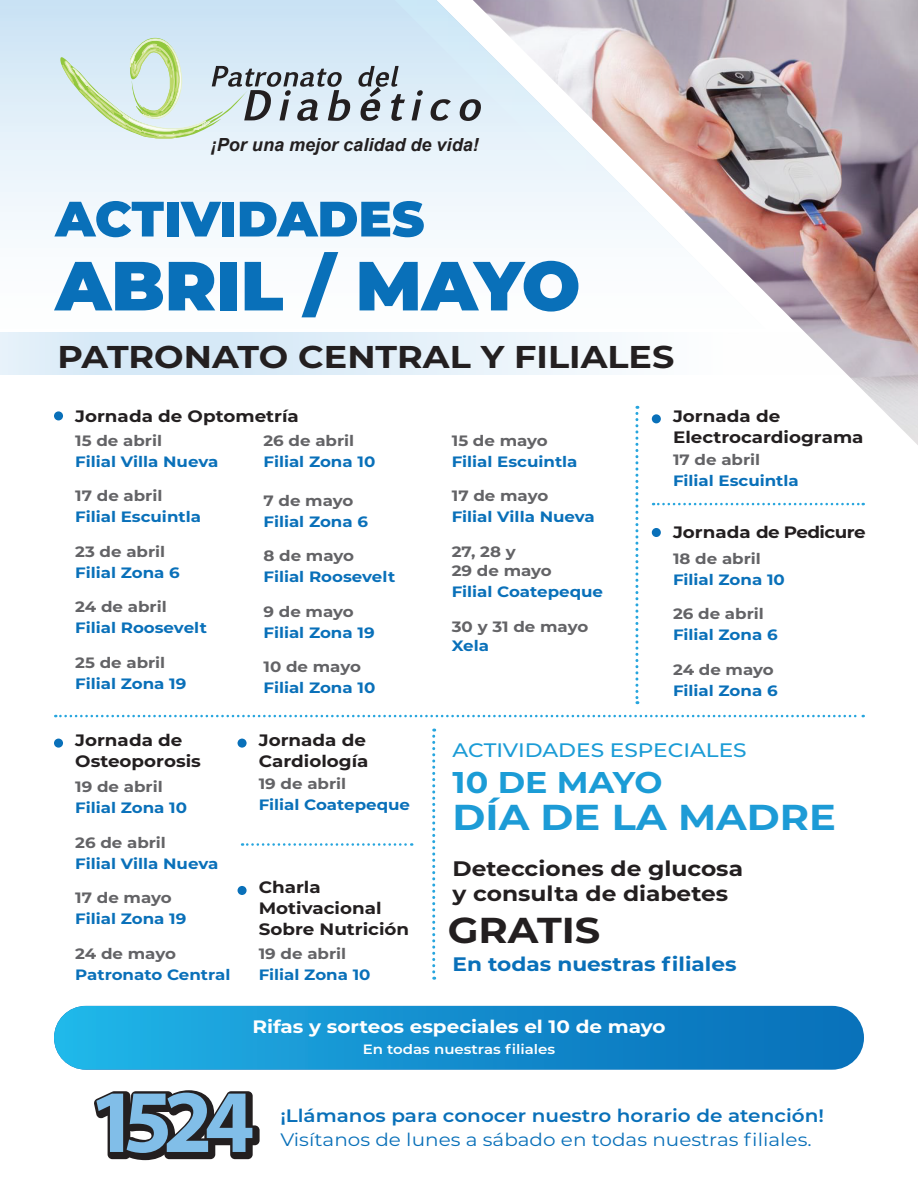
<style>
.page{position:relative;width:918px;height:1188px;background:#fff}
.page>*{position:absolute;margin:0;border:0;box-sizing:border-box;transform-origin:0 0}
.t1{font:700 36px "Montserrat";color:#1d9bd6;scale:1.11 1}
.t2{font:700 36px "Montserrat";color:#231f20;scale:1.11 1}
.t3{font:700 31.5px "Montserrat";color:#231f20;scale:1.11 1}
.t4{font:700 30px "Montserrat";color:#1b9cd6;scale:1.11 1}
.t5{font:700 21px/25.2px "Montserrat";color:#231f20;scale:1.11 1}
.t6{font:700 19.5px "Montserrat";color:#0970b9;scale:1.11 1}
.t7{font:500 19.5px "Montserrat";color:#1b9cd6;scale:1.11 1}
.t8{font:18px "Montserrat";color:#0970b9;scale:1.11 1}
.t9{font:600 18px "Montserrat";color:#0970b9;scale:1.11 1}
.t10{font:700 18px "Montserrat";color:#fff;scale:1.11 1}
.t11{font:italic 700 18px "Arial";color:#231f20}
.t12{font:700 16.5px/21px "Montserrat";color:#231f20;scale:1.11 1}
.t13{font:700 16.5px "Montserrat";letter-spacing:-.03em;color:#231f20;scale:1.11 1}
.t14{font:700 15px/21px "Montserrat";color:#0970b9;scale:1.11 1}
.t15{font:700 15px/19.5px "Montserrat";color:#636366;scale:1.11 1}
.t16{font:600 13.5px "Montserrat";color:#fff;scale:1.11 1}
.s1{color:#636366}
.s2{color:#0970b9}
</style>
<div class="page">
<svg style="left:0;top:0;width:473px;height:333px"></svg>
<img style="left:473px;top:0;width:445px;height:445px">
<div style="left:0;top:333px;width:140px;height:42px;background:#d6e9f7"></div>
<svg style="left:140px;top:333px;width:778px;height:42px"></svg>
<svg style="left:54px;top:262px;width:109px;height:48px"></svg>
<svg style="left:169px;top:262px;width:46px;height:48px"></svg>
<div style="left:220px;top:262px;width:17px;height:48px;background:#0970b9"></div>
<svg style="left:245px;top:262px;width:38px;height:48px"></svg>
<svg style="left:302px;top:252px;width:36px;height:65px"></svg>
<svg style="left:360px;top:261px;width:218px;height:51px"></svg>
<svg style="left:54px;top:201px;width:110px;height:36px"></svg>
<div style="left:167px;top:202px;width:11px;height:34px;background:#0970b9"></div>
<svg style="left:180px;top:202px;width:41px;height:34px"></svg>
<div style="left:222px;top:202px;width:12px;height:34px;background:#0970b9"></div>
<svg style="left:240px;top:201px;width:184px;height:36px"></svg>
<svg style="left:358px;top:66px;width:47px;height:55px;background:#a4aeb6"></svg>
<svg style="left:412px;top:90px;width:11px;height:30px"></svg>
<svg style="left:431px;top:99px;width:20px;height:22px"></svg>
<svg style="left:460px;top:99px;width:21px;height:22px"></svg>
<svg style="left:59px;top:38px;width:291px;height:103px;background:#cbdcd9"></svg>
<svg style="left:94px;top:1090px;width:166px;height:70px"></svg>
<svg style="left:635px;top:406px;width:3px;height:298px"></svg>
<div style="left:54px;top:411px;width:9px;height:9px;background:#0970b9;border-radius:50%"></div>
<div style="left:652px;top:414px;width:9px;height:9px;background:#0970b9;border-radius:50%"></div>
<div style="left:238px;top:739px;width:9px;height:9px;background:#0970b9;border-radius:50%"></div>
<div style="left:238px;top:886px;width:9px;height:9px;background:#0970b9;border-radius:50%"></div>
<div style="left:54px;top:739px;width:9px;height:9px;background:#0970b9;border-radius:50%"></div>
<div style="left:652px;top:528px;width:9px;height:9px;background:#0970b9;border-radius:50%"></div>
<svg style="left:432px;top:729px;width:3px;height:251px"></svg>
<svg style="left:54px;top:1006px;width:810px;height:64px;background:#1891cf"></svg>
<svg style="left:242px;top:843px;width:170px;height:3px"></svg>
<svg style="left:653px;top:503px;width:211px;height:2px"></svg>
<svg style="left:55px;top:715px;width:809px;height:2px"></svg>
<p class="t11" style="left:211px;top:133px;width:269px">¡Por una mejor calidad de vida!</p>
<p class="t3" style="left:57px;top:334px;width:557px">PATRONATO CENTRAL Y FILIALES</p>
<p class="t12" style="left:75px;top:405px;width:203px">Jornada de Optometría</p>
<p class="t14" style="left:75px;top:429px;width:130px"><span class="s1">15 de abril<br></span>Filial Villa Nueva</p>
<p class="t14" style="left:75px;top:485px;width:115px"><span class="s1">17 de abril<br></span>Filial Escuintla</p>
<p class="t14" style="left:75px;top:540px;width:96px"><span class="s1">23 de abril<br></span>Filial Zona 6</p>
<p class="t14" style="left:75px;top:596px;width:120px"><span class="s1">24 de abril<br></span>Filial Roosevelt</p>
<p class="t14" style="left:75px;top:651px;width:102px"><span class="s1">25 de abril<br></span>Filial Zona 19</p>
<p class="t14" style="left:264px;top:429px;width:102px"><span class="s1">26 de abril<br></span>Filial Zona 10</p>
<p class="t14" style="left:264px;top:489px;width:96px"><span class="s1">7 de mayo<br></span>Filial Zona 6</p>
<p class="t14" style="left:264px;top:545px;width:120px"><span class="s1">8 de mayo<br></span>Filial Roosevelt</p>
<p class="t14" style="left:264px;top:600px;width:102px"><span class="s1">9 de mayo<br></span>Filial Zona 19</p>
<p class="t14" style="left:264px;top:656px;width:102px"><span class="s1">10 de mayo<br></span>Filial Zona 10</p>
<p class="t12" style="left:75px;top:729px;width:115px">Jornada de<br>Osteoporosis</p>
<p class="t14" style="left:75px;top:776px;width:102px"><span class="s1">19 de abril<br></span>Filial Zona 10</p>
<p class="t14" style="left:75px;top:831px;width:130px"><span class="s1">26 de abril<br></span>Filial Villa Nueva</p>
<p class="t14" style="left:75px;top:887px;width:102px"><span class="s1">17 de mayo<br></span>Filial Zona 19</p>
<p class="t14" style="left:75px;top:942px;width:141px"><span class="s1">24 de mayo<br></span>Patronato Central</p>
<p class="t12" style="left:259px;top:729px;width:100px">Jornada de<br>Cardiología</p>
<p class="t15" style="left:259px;top:773px;width:80px">19 de abril</p>
<p class="t14" style="left:259px;top:793px;width:138px">Filial Coatepeque</p>
<p class="t12" style="left:259px;top:876px;width:137px">Charla<br>Motivacional<br>Sobre Nutrición</p>
<p class="t15" style="left:259px;top:943px;width:80px">19 de abril</p>
<p class="t14" style="left:259px;top:963px;width:102px">Filial Zona 10</p>
<p class="t14" style="left:452px;top:429px;width:115px"><span class="s1">15 de mayo<br></span>Filial Escuintla</p>
<p class="t14" style="left:452px;top:485px;width:130px"><span class="s1">17 de mayo<br></span>Filial Villa Nueva</p>
<p class="t15" style="left:452px;top:541px;width:92px">27, 28 y<br>29 de mayo</p>
<p class="t14" style="left:452px;top:581px;width:138px">Filial Coatepeque</p>
<p class="t15" style="left:452px;top:616px;width:125px">30 y 31 de mayo<br><span class="s2">Xela</span></p>
<p class="t12" style="left:673px;top:405px;width:173px">Jornada de<br>Electrocardiograma</p>
<p class="t15" style="left:673px;top:449px;width:80px">17 de abril</p>
<p class="t14" style="left:673px;top:469px;width:115px">Filial Escuintla</p>
<p class="t13" style="left:673px;top:521px;width:175px">Jornada de Pedicure</p>
<p class="t14" style="left:673px;top:547px;width:102px"><span class="s1">18 de abril<br></span>Filial Zona 10</p>
<p class="t14" style="left:673px;top:602px;width:96px"><span class="s1">26 de abril<br></span>Filial Zona 6</p>
<p class="t14" style="left:673px;top:658px;width:96px"><span class="s1">24 de mayo<br></span>Filial Zona 6</p>
<p class="t7" style="left:453px;top:736px;width:266px">ACTIVIDADES ESPECIALES</p>
<p class="t4" style="left:453px;top:760px;width:191px">10 DE MAYO</p>
<p class="t1" style="left:453px;top:791px;width:347px">DÍA DE LA MADRE</p>
<p class="t5" style="left:453px;top:855px;width:263px">Detecciones de glucosa y consulta de diabetes</p>
<p class="t2" style="left:448px;top:904px;width:139px">GRATIS</p>
<p class="t6" style="left:453px;top:950px;width:257px">En todas nuestras filiales</p>
<p class="t10" style="left:252px;top:1014px;width:374px">Rifas y sorteos especiales el 10 de mayo</p>
<p class="t16" style="left:363px;top:1040px;width:175px">En todas nuestras filiales</p>
<p class="t9" style="left:280px;top:1103px;width:491px">¡Llámanos para conocer nuestro horario de atención!</p>
<p class="t8" style="left:280px;top:1127px;width:480px">Visítanos de lunes a sábado en todas nuestras filiales.</p>
</div>
